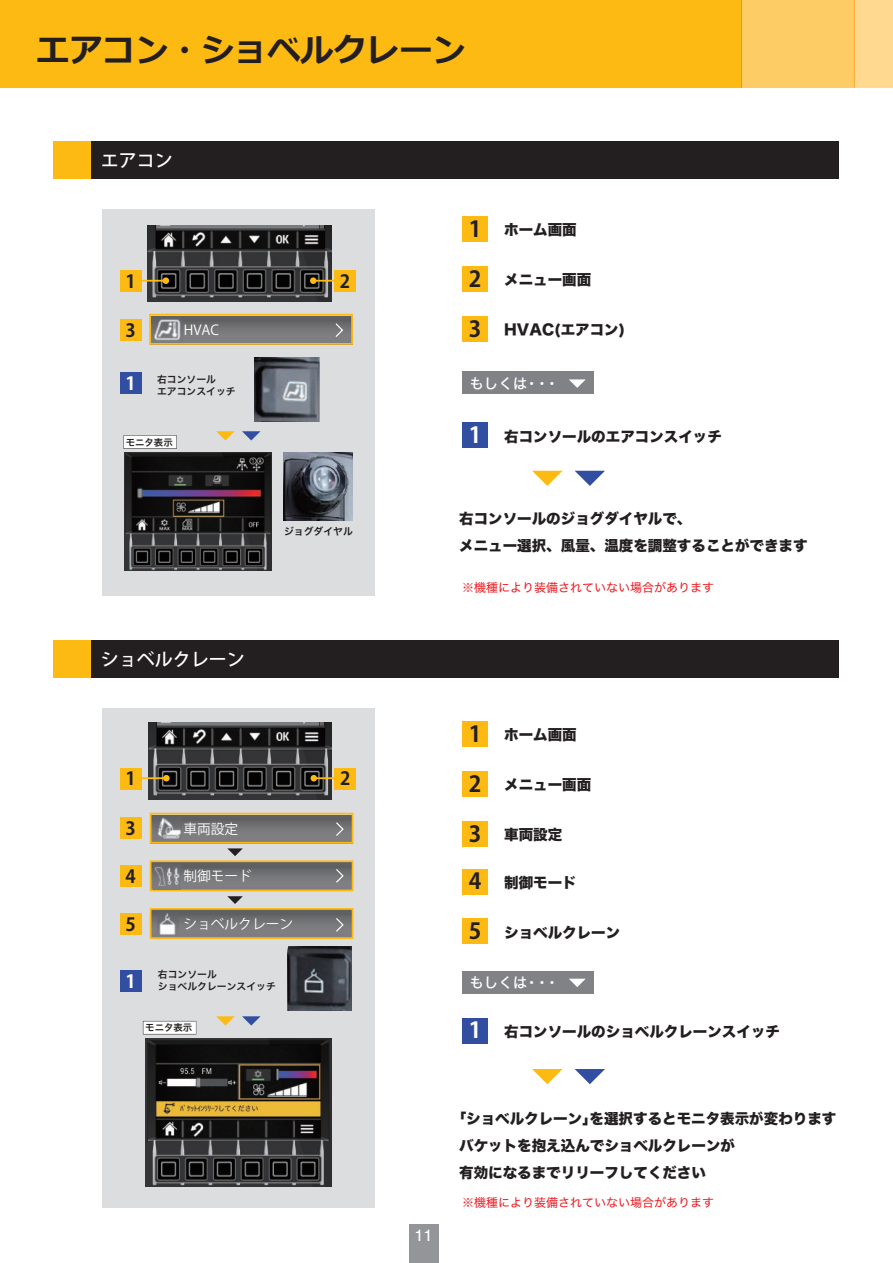
<style>
.page{position:relative;width:893px;height:1263px;background:#fff}
.page>*{position:absolute;margin:0;border:0;box-sizing:border-box;transform-origin:0 0}
.t1{font:700 33px "Meiryo";color:#231f20}
.t2{font:700 18.15px "Koz Go Pr 6 N";color:#231f20}
.t3{font:700 18.15px "Koz Go Pr 6 N";color:#fff}
.t4{font:500 18px "Koz Go Pr 6 N";color:#fff}
.t5{font:16.5px "Helvetica";color:#fff}
.t6{font:14.55px/27px "Hiragino Sans W8";color:#231f20}
.t7{font:14.55px "Hiragino Sans W5";color:#fff}
.t8{font:13.8px "Koz Go Pr 6 N";color:#fff}
.t9{font:12px "Hiragino Sans W4";color:#ee1d23}
.t10{font:9.9px/11.9px "Hiragino Sans W6";color:#231f20}
.t11{font:9.45px "Hiragino Sans W6";color:#231f20}
.s1{font-family:"Koz Go Pr 6 N";font-weight:700;font-size:22.05px}
.s2{font-family:"Koz Go Pr 6 N";font-weight:700;font-size:22.05px;color:#fff}
</style>
<div class="page">
<div style="left:0;top:0;width:741px;height:87px;background:#fcba13"></div>
<div style="left:741px;top:0;width:113px;height:87px;background:#fecc64"></div>
<div style="left:854px;top:0;width:39px;height:87px;background:#fed98f"></div>
<div style="left:54px;top:641px;width:37px;height:37px;background:#fcba13"></div>
<div style="left:91px;top:641px;width:747px;height:37px;background:#231f20"></div>
<div style="left:54px;top:142px;width:37px;height:37px;background:#fcba13"></div>
<div style="left:91px;top:142px;width:747px;height:37px;background:#231f20"></div>
<div style="left:462px;top:372px;width:131px;height:22px;background:#808285"></div>
<div style="left:462px;top:216px;width:26px;height:26px;background:#fcba13"></div>
<div style="left:462px;top:266px;width:26px;height:26px;background:#fcba13"></div>
<div style="left:462px;top:316px;width:26px;height:26px;background:#fcba13"></div>
<div style="left:462px;top:422px;width:26px;height:26px;background:#324ea1"></div>
<div style="left:102px;top:210px;width:272px;height:386px;background:#dcdddf"></div>
<img style="left:148px;top:225px;width:183px;height:77px">
<svg style="left:152px;top:317px;width:198px;height:25px;background:#727275"></svg>
<img style="left:255px;top:357px;width:65px;height:65px">
<div style="left:120px;top:271px;width:21px;height:21px;background:#fcba13"></div>
<div style="left:120px;top:373px;width:21px;height:21px;background:#324ea1"></div>
<div style="left:120px;top:320px;width:21px;height:21px;background:#fcba13"></div>
<div style="left:334px;top:271px;width:21px;height:21px;background:#fcba13"></div>
<div style="left:163px;top:277px;width:6px;height:7px;background:#fcba13;border-radius:50%"></div>
<hr style="left:141px;top:280px;width:25px;height:2px;background:#fcba13">
<svg style="left:310px;top:277px;width:7px;height:7px"></svg>
<hr style="left:313px;top:280px;width:25px;height:2px;background:#fcba13">
<div style="left:149px;top:314px;width:204px;height:31px;border:2px solid #fcba13"></div>
<svg style="left:216px;top:431px;width:19px;height:9px"></svg>
<svg style="left:242px;top:431px;width:18px;height:9px"></svg>
<svg style="left:532px;top:471px;width:30px;height:15px"></svg>
<svg style="left:575px;top:471px;width:30px;height:15px"></svg>
<svg style="left:334px;top:322px;width:10px;height:16px"></svg>
<svg style="left:569px;top:379px;width:17px;height:9px"></svg>
<img style="left:154px;top:317px;width:27px;height:2px">
<img style="left:284px;top:453px;width:68px;height:67px">
<img style="left:153px;top:319px;width:29px;height:22px">
<img style="left:125px;top:453px;width:146px;height:118px">
<svg style="left:123px;top:435px;width:54px;height:14px"></svg>
<div style="left:102px;top:708px;width:272px;height:500px;background:#dcdddf"></div>
<img style="left:148px;top:723px;width:184px;height:76px">
<svg style="left:153px;top:816px;width:197px;height:25px;background:#727275"></svg>
<svg style="left:153px;top:863px;width:197px;height:25px;background:#717174"></svg>
<div style="left:151px;top:909px;width:202px;height:28px;background:linear-gradient(to bottom,#5e5f61,#858488)"></div>
<div style="left:282px;top:946px;width:70px;height:65px;background:linear-gradient(to bottom,#dcdddf,#dcdddf)"></div>
<img style="left:288px;top:946px;width:64px;height:65px">
<div style="left:335px;top:768px;width:21px;height:21px;background:#fcba13"></div>
<div style="left:163px;top:775px;width:7px;height:6px;background:#fcba13;border-radius:50%"></div>
<hr style="left:142px;top:777px;width:24px;height:2px;background:#fcba13">
<svg style="left:311px;top:775px;width:6px;height:6px"></svg>
<hr style="left:314px;top:777px;width:24px;height:2px;background:#fcba13">
<div style="left:150px;top:813px;width:203px;height:31px;border:2px solid #fcba13"></div>
<div style="left:150px;top:860px;width:203px;height:31px;border:2px solid #fcba13"></div>
<div style="left:150px;top:908px;width:203px;height:31px;border:2px solid #fcba13"></div>
<svg style="left:227px;top:848px;width:16px;height:8px"></svg>
<svg style="left:227px;top:896px;width:16px;height:8px"></svg>
<img style="left:153px;top:888px;width:27px;height:1px">
<img style="left:153px;top:817px;width:1px;height:23px">
<svg style="left:335px;top:821px;width:10px;height:16px"></svg>
<svg style="left:335px;top:868px;width:10px;height:16px"></svg>
<svg style="left:335px;top:917px;width:10px;height:16px"></svg>
<img style="left:154px;top:816px;width:28px;height:24px">
<img style="left:153px;top:864px;width:27px;height:24px">
<img style="left:157px;top:913px;width:22px;height:21px">
<img style="left:146px;top:1038px;width:185px;height:149px">
<svg style="left:143px;top:1021px;width:53px;height:13px"></svg>
<svg style="left:216px;top:1016px;width:19px;height:9px"></svg>
<svg style="left:242px;top:1016px;width:19px;height:9px"></svg>
<div style="left:120px;top:768px;width:21px;height:21px;background:#fcba13"></div>
<div style="left:120px;top:818px;width:21px;height:21px;background:#fcba13"></div>
<div style="left:120px;top:865px;width:21px;height:22px;background:#fcba13"></div>
<div style="left:120px;top:913px;width:21px;height:22px;background:#fcba13"></div>
<div style="left:120px;top:971px;width:21px;height:21px;background:#324ea1"></div>
<div style="left:462px;top:721px;width:26px;height:26px;background:#fcba13"></div>
<div style="left:462px;top:771px;width:26px;height:26px;background:#fcba13"></div>
<div style="left:462px;top:821px;width:26px;height:26px;background:#fcba13"></div>
<div style="left:462px;top:869px;width:26px;height:25px;background:#fcba13"></div>
<div style="left:462px;top:918px;width:26px;height:26px;background:#fcba13"></div>
<div style="left:462px;top:1018px;width:26px;height:25px;background:#324ea1"></div>
<svg style="left:532px;top:1069px;width:30px;height:15px"></svg>
<svg style="left:575px;top:1069px;width:30px;height:15px"></svg>
<div style="left:409px;top:1224px;width:29px;height:39px;background:#939598"></div>
<div style="left:462px;top:971px;width:131px;height:23px;background:#808285"></div>
<svg style="left:569px;top:979px;width:17px;height:8px"></svg>
<h1 class="t1" style="left:37px;top:27px;width:431px">エアコン・ショベルクレーン</h1>
<p class="t4" style="left:101px;top:150px;width:73px">エアコン</p>
<p class="t2" style="left:126px;top:271px;width:12px">1</p>
<p class="t2" style="left:126px;top:320px;width:12px">3</p>
<p class="t3" style="left:126px;top:373px;width:12px">1</p>
<p class="t8" style="left:184px;top:323px;width:37px">HVAC</p>
<p class="t10" style="left:157px;top:373px;width:80px">右コンソール<br>エアコンスイッチ</p>
<p class="t11" style="left:126px;top:434px;width:49px">モニタ表示</p>
<p class="t2" style="left:340px;top:271px;width:12px">2</p>
<p class="t10" style="left:284px;top:525px;width:70px">ジョグダイヤル</p>
<p class="t4" style="left:101px;top:649px;width:145px">ショベルクレーン</p>
<p class="t2" style="left:126px;top:768px;width:12px">1</p>
<p class="t2" style="left:126px;top:818px;width:12px">3</p>
<p class="t2" style="left:126px;top:866px;width:12px">4</p>
<p class="t2" style="left:126px;top:914px;width:12px">5</p>
<p class="t3" style="left:126px;top:971px;width:12px">1</p>
<p class="t8" style="left:183px;top:821px;width:56px">車両設定</p>
<p class="t8" style="left:183px;top:868px;width:70px">制御モード</p>
<p class="t8" style="left:183px;top:916px;width:111px">ショベルクレーン</p>
<p class="t10" style="left:158px;top:968px;width:119px">右コンソール<br>ショベルクレーンスイッチ</p>
<p class="t11" style="left:145px;top:1019px;width:49px">モニタ表示</p>
<p class="t2" style="left:340px;top:768px;width:12px">2</p>
<p class="t6" style="left:469px;top:216px;width:109px"><span class="s1">1</span> ホーム画面</p>
<p class="t6" style="left:469px;top:266px;width:124px"><span class="s1">2</span> メニュー画面</p>
<p class="t6" style="left:469px;top:317px;width:158px"><span class="s1">3</span> HVAC(エアコン)</p>
<p class="t7" style="left:469px;top:370px;width:92px">もしくは・・・</p>
<p class="t6" style="left:469px;top:423px;width:255px"><span class="s2">1</span> 右コンソールのエアコンスイッチ</p>
<p class="t6" style="left:459px;top:505px;width:350px">右コンソールのジョグダイヤルで、<br>メニュー選択、風量、温度を調整することができます</p>
<p class="t9" style="left:462px;top:576px;width:253px">※機種により装備されていない場合があります</p>
<p class="t5" style="left:414px;top:1223px;width:20px">11</p>
<p class="t6" style="left:469px;top:721px;width:109px"><span class="s1">1</span> ホーム画面</p>
<p class="t6" style="left:469px;top:771px;width:124px"><span class="s1">2</span> メニュー画面</p>
<p class="t6" style="left:469px;top:822px;width:95px"><span class="s1">3</span> 車両設定</p>
<p class="t6" style="left:469px;top:869px;width:109px"><span class="s1">4</span> 制御モード</p>
<p class="t6" style="left:469px;top:919px;width:153px"><span class="s1">5</span> ショベルクレーン</p>
<p class="t7" style="left:469px;top:970px;width:92px">もしくは・・・</p>
<p class="t6" style="left:469px;top:1018px;width:313px"><span class="s2">1</span> 右コンソールのショベルクレーンスイッチ</p>
<p class="t6" style="left:459px;top:1106px;width:379px;text-indent:-8px">「ショベルクレーン」を選択するとモニタ表示が変わりますバケットを抱え込んでショベルクレーンが<br>有効になるまでリリーフしてください</p>
<p class="t9" style="left:462px;top:1191px;width:253px">※機種により装備されていない場合があります</p>
</div>
